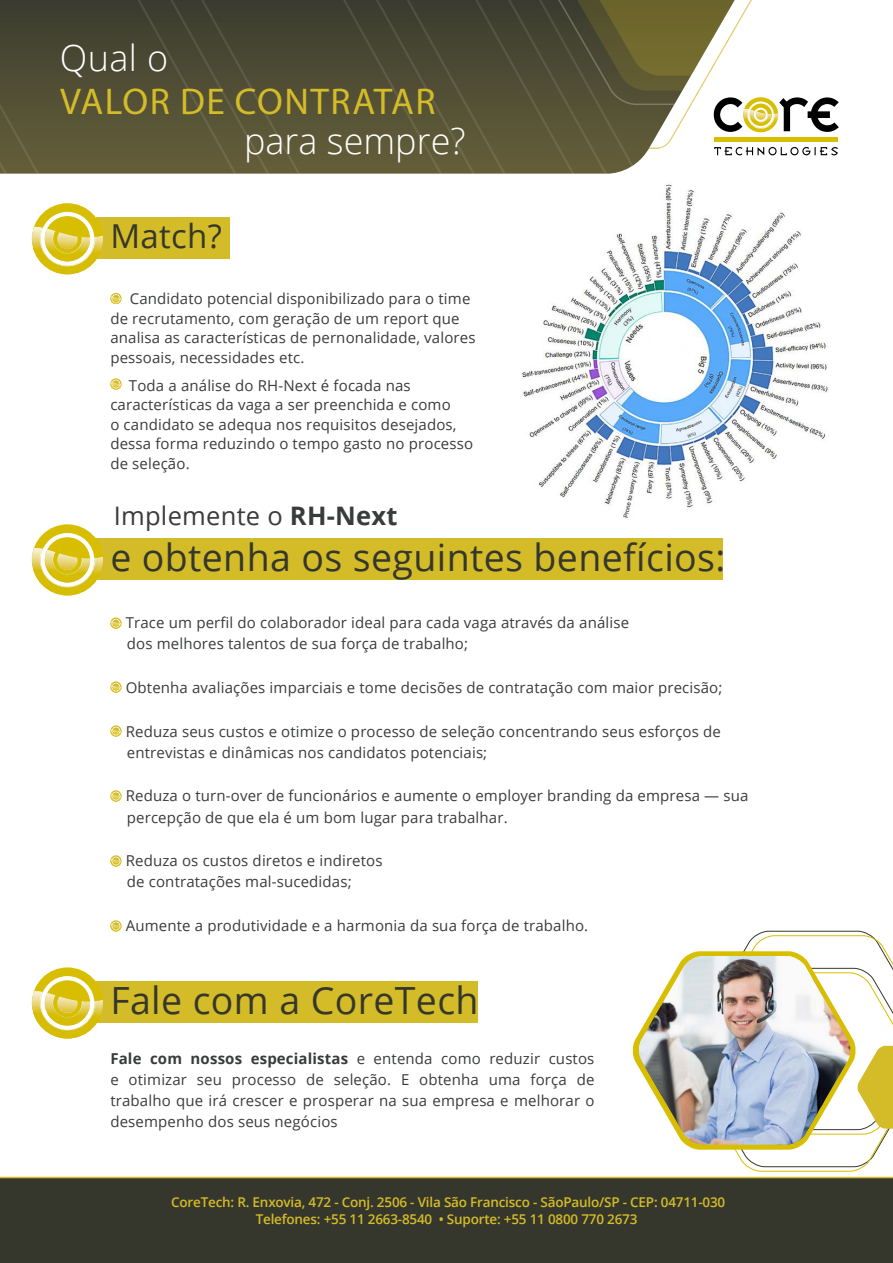
<style>
.page{position:relative;width:893px;height:1263px;background:#fff}
.page>*{position:absolute;margin:0;border:0;box-sizing:border-box;transform-origin:0 0}
.t1{font:37.5px "Open Sans";letter-spacing:.01em;color:#36372c}
.t2{font:37.35px "Myriad Pro";letter-spacing:.04em;color:#d4bc28}
.t3{font:300 36px "Open Sans";color:#fff}
.t4{font:33px "Open Sans";letter-spacing:.01em;color:#36372c}
.t5{font:25.5px "Open Sans";letter-spacing:.01em;color:#3a3b3b}
.t6{font:15px/21px "Open Sans";letter-spacing:.01em;color:#3a3b3b}
.t7{font:600 13.5px/16.5px "Open Sans";letter-spacing:-.015em;color:#d4bc28;text-align:center}
.s1{font-weight:700}
</style>
<div class="page">
<img style="left:522px;top:184px;width:306px;height:334px">
<svg style="left:632px;top:931px;width:261px;height:240px"></svg>
<div style="left:0;top:1178px;width:893px;height:85px;background:#36372c"></div>
<div style="left:96px;top:538px;width:627px;height:42px;background:#d4bc28"></div>
<div style="left:96px;top:981px;width:382px;height:42px;background:#d4bc28"></div>
<svg style="left:0;top:0;width:70px;height:174px;background:#504d35"></svg>
<svg style="left:70px;top:0;width:78px;height:174px;background:#504d34"></svg>
<svg style="left:148px;top:0;width:584px;height:174px;background:#59563e"></svg>
<svg style="left:549px;top:0;width:290px;height:132px"></svg>
<img style="left:743px;top:109px;width:35px;height:23px">
<div style="left:714px;top:137px;width:124px;height:5px;background:#d8be00"></div>
<svg style="left:714px;top:147px;width:124px;height:8px"></svg>
<svg style="left:34px;top:524px;width:67px;height:24px"></svg>
<img style="left:32px;top:548px;width:71px;height:47px">
<svg style="left:34px;top:967px;width:67px;height:24px"></svg>
<img style="left:32px;top:991px;width:71px;height:47px">
<hr style="left:0;top:1177px;width:893px;height:1px;background:#d4bc28">
<svg style="left:110px;top:617px;width:12px;height:12px"></svg>
<svg style="left:110px;top:681px;width:12px;height:11px"></svg>
<svg style="left:110px;top:725px;width:12px;height:11px"></svg>
<svg style="left:110px;top:790px;width:12px;height:11px"></svg>
<svg style="left:110px;top:855px;width:12px;height:11px"></svg>
<svg style="left:110px;top:920px;width:12px;height:11px"></svg>
<img style="left:638px;top:956px;width:212px;height:188px">
<div style="left:96px;top:217px;width:134px;height:42px;background:#d4bc28"></div>
<svg style="left:34px;top:203px;width:67px;height:24px"></svg>
<img style="left:32px;top:227px;width:71px;height:47px">
<svg style="left:110px;top:378px;width:12px;height:11px"></svg>
<svg style="left:110px;top:293px;width:12px;height:11px"></svg>
<h3 class="t3" style="left:60px;top:34px;width:110px">Qual o</h3>
<h2 class="t2" style="left:60px;top:79px;width:377px">VALOR DE CONTRATAR</h2>
<h3 class="t4" style="left:110px;top:214px;width:113px">Match?</h3>
<h3 class="t3" style="left:244px;top:116px;width:223px">para sempre?</h3>
<p class="t6" style="left:110px;top:288px;width:367px;line-height:19.5px;text-indent:19px">Candidato potencial disponibilizado para o time de recrutamento, com geração de um report que analisa as características de pernonalidade, valores pessoais, necessidades etc.</p>
<p class="t6" style="left:110px;top:375px;width:364px;line-height:19.5px;text-indent:19px">Toda a análise do RH-Next é focada nas características da vaga a ser preenchida e como<br>o candidato se adequa nos requisitos desejados, dessa forma reduzindo o tempo gasto no processo de seleção.</p>
<h3 class="t5" style="left:114px;top:498px;width:285px">Implemente o <span class="s1">RH-Next</span></h3>
<h1 class="t1" style="left:110px;top:532px;width:617px">e obtenha os seguintes benefícios:</h1>
<p class="t6" style="left:126px;top:611px;width:505px">Trace um perfil do colaborador ideal para cada vaga através da análise dos melhores talentos de sua força de trabalho;</p>
<p class="t6" style="left:126px;top:676px;width:598px">Obtenha avaliações imparciais e tome decisões de contratação com maior precisão;</p>
<p class="t6" style="left:126px;top:720px;width:597px">Reduza seus custos e otimize o processo de seleção concentrando seus esforços de entrevistas e dinâmicas nos candidatos potenciais;</p>
<p class="t6" style="left:126px;top:785px;width:624px">Reduza o turn-over de funcionários e aumente o employer branding da empresa — sua percepção de que ela é um bom lugar para trabalhar.</p>
<p class="t6" style="left:126px;top:850px;width:258px">Reduza os custos diretos e indiretos de contratações mal-sucedidas;</p>
<p class="t6" style="left:126px;top:915px;width:464px">Aumente a produtividade e a harmonia da sua força de trabalho.</p>
<h1 class="t1" style="left:110px;top:975px;width:370px">Fale com a CoreTech</h1>
<p class="t6" style="left:110px;top:1048px;width:486px;text-align:justify"><span class="s1">Fale com nossos especialistas</span> e entenda como reduzir custos e otimizar seu processo de seleção. E obtenha uma força de trabalho que irá crescer e prosperar na sua empresa e melhorar o desempenho dos seus negócios</p>
<p class="t7" style="left:171px;top:1194px;width:556px">CoreTech: R. Enxovia, 472 - Conj. 2506 - Vila São Francisco - SãoPaulo/SP - CEP: 04711-030<br>Telefones: +55 11 2663-8540 • Suporte: +55 11 0800 770 2673</p>
</div>
